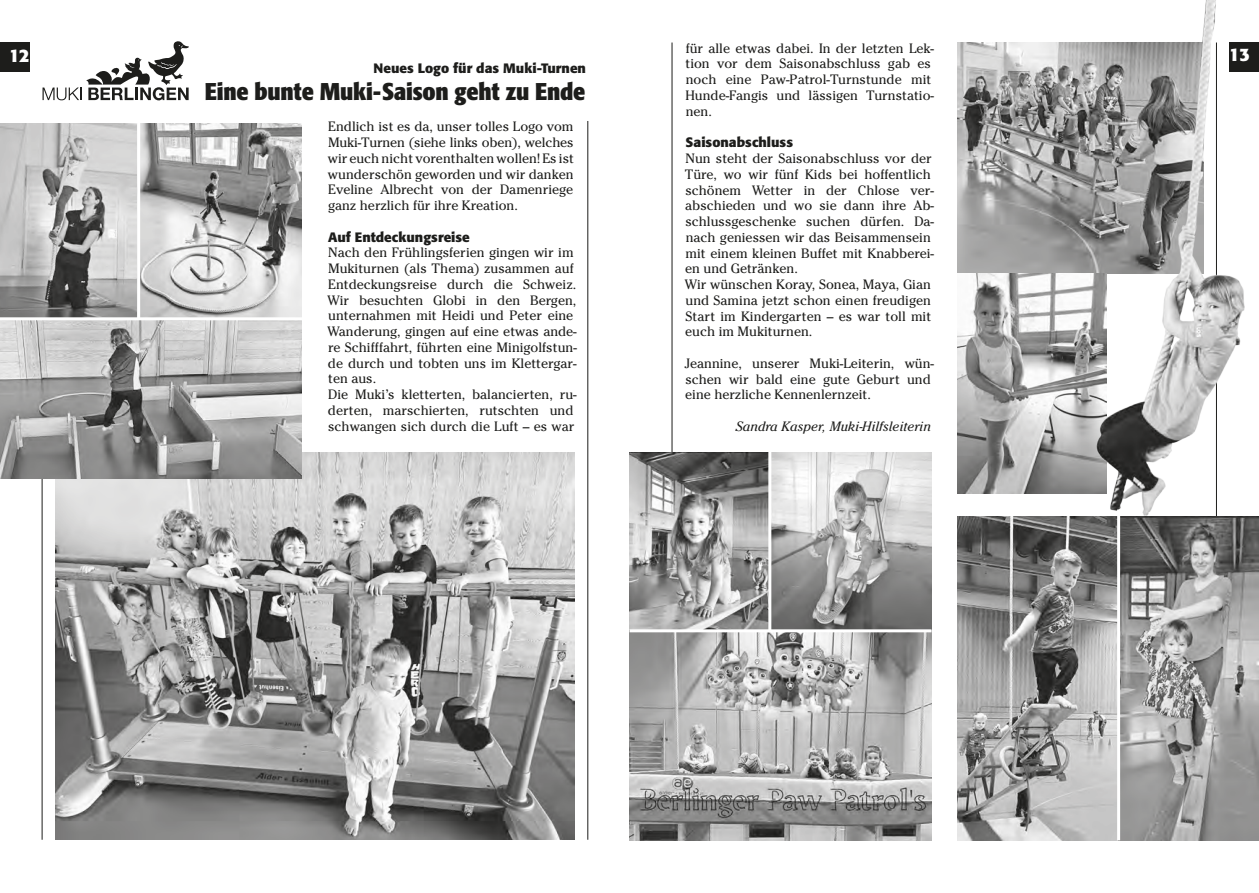
<style>
.page{position:relative;width:1259px;height:893px;background:#fff}
.page>*{position:absolute;margin:0;border:0;box-sizing:border-box;transform-origin:0 0}
.t1{font:700 condensed 24px "Formata";letter-spacing:-.01em;color:#1d1d1b;scale:1.06 1}
.t2{font:700 18px "Formata";color:#fff}
.t3{font:13.5px/15.8px "Cheltenham LT";color:#1d1d1b}
.t4{font:700 13.5px "Formata";color:#1d1d1b}
.t5{font:italic 13.5px "Cheltenham LT";color:#1d1d1b}
</style>
<div class="page">
<div style="left:1229px;top:43px;width:30px;height:29px;background:#1d1d1b"></div>
<div style="left:0;top:43px;width:30px;height:29px;background:#1d1d1b"></div>
<hr style="left:671px;top:43px;width:1px;height:410px;background:#1d1d1b">
<hr style="left:1216px;top:43px;width:1px;height:474px;background:#1d1d1b">
<hr style="left:587px;top:121px;width:1px;height:719px;background:#1d1d1b">
<svg style="left:43px;top:41px;width:146px;height:59px"></svg>
<hr style="left:42px;top:478px;width:1px;height:362px;background:#1d1d1b">
<img style="left:957px;top:42px;width:139px;height:231px">
<img style="left:55px;top:453px;width:519px;height:387px">
<img style="left:0;top:123px;width:302px;height:355px">
<hr style="left:0;top:317px;width:302px;height:3px;background:#fff">
<hr style="left:137px;top:121px;width:3px;height:198px;background:#fff">
<img style="left:957px;top:273px;width:139px;height:221px">
<img style="left:1096px;top:0;width:148px;height:515px">
<img style="left:957px;top:517px;width:302px;height:323px">
<img style="left:629px;top:453px;width:139px;height:176px">
<img style="left:771px;top:453px;width:160px;height:176px">
<img style="left:629px;top:632px;width:302px;height:208px">
<hr style="left:1117px;top:509px;width:3px;height:331px;background:#fff">
<p class="t3" style="left:685px;top:40px;width:250px">für alle etwas dabei. In der letzten Lek&shy;tion vor dem Saisonabschluss gab es noch eine Paw-Patrol-Turnstunde mit<br>Hunde-Fangis und lässigen Turnstatio&shy;nen.</p>
<p class="t4" style="left:685px;top:134px;width:109px">Saisonabschluss</p>
<p class="t3" style="left:685px;top:151px;width:251px">Nun steht der Saisonabschluss vor der Türe, wo wir fünf Kids bei hoffentlich schönem Wetter in der Chlose ver&shy;abschieden und wo sie dann ihre Ab&shy;schlussgeschenke suchen dürfen. Da&shy;nach geniessen wir das Beisammensein mit einem kleinen Buffet mit Knabberei&shy;en und Getränken.<br>Wir wünschen Koray, Sonea, Maya, Gian und Samina jetzt schon einen freudigen Start im Kindergarten – es war toll mit euch im Mukiturnen.</p>
<p class="t3" style="left:684px;top:355px;width:251px">Jeannine, unserer Muki-Leiterin, wün&shy;schen wir bald eine gute Geburt und eine herzliche Kennenlernzeit.</p>
<p class="t5" style="left:736px;top:418px;width:196px">Sandra Kasper, Muki-Hilfsleiterin</p>
<h2 class="t2" style="left:9px;top:44px;width:22px">12</h2>
<h2 class="t2" style="left:1229px;top:44px;width:22px">13</h2>
<p class="t4" style="left:373px;top:60px;width:214px">Neues Logo für das Muki-Turnen</p>
<h1 class="t1" style="left:205px;top:77px;width:360px">Eine bunte Muki-Saison geht zu Ende</h1>
<p class="t3" style="left:328px;top:119px;width:248px;text-align:justify">Endlich ist es da, unser tolles Logo vom Muki-Turnen (siehe links oben), welches wir euch nicht vorenthalten wollen! Es ist wunderschön geworden und wir danken Eveline Albrecht von der Damenriege ganz herzlich für ihre Kreation.</p>
<p class="t4" style="left:328px;top:228px;width:143px">Auf Entdeckungsreise</p>
<p class="t3" style="left:327px;top:245px;width:251px">Nach den Frühlingsferien gingen wir im Mukiturnen (als Thema) zusammen auf Entdeckungsreise durch die Schweiz.<br>Wir besuchten Globi in den Bergen, unternahmen mit Heidi und Peter eine Wanderung, gingen auf eine etwas ande&shy;re Schifffahrt, führten eine Minigolfstun&shy;de durch und tobten uns im Klettergar&shy;ten aus.<br>Die Muki’s kletterten, balancierten, ru&shy;derten, marschierten, rutschten und schwangen sich durch die Luft – es war</p>
</div>
